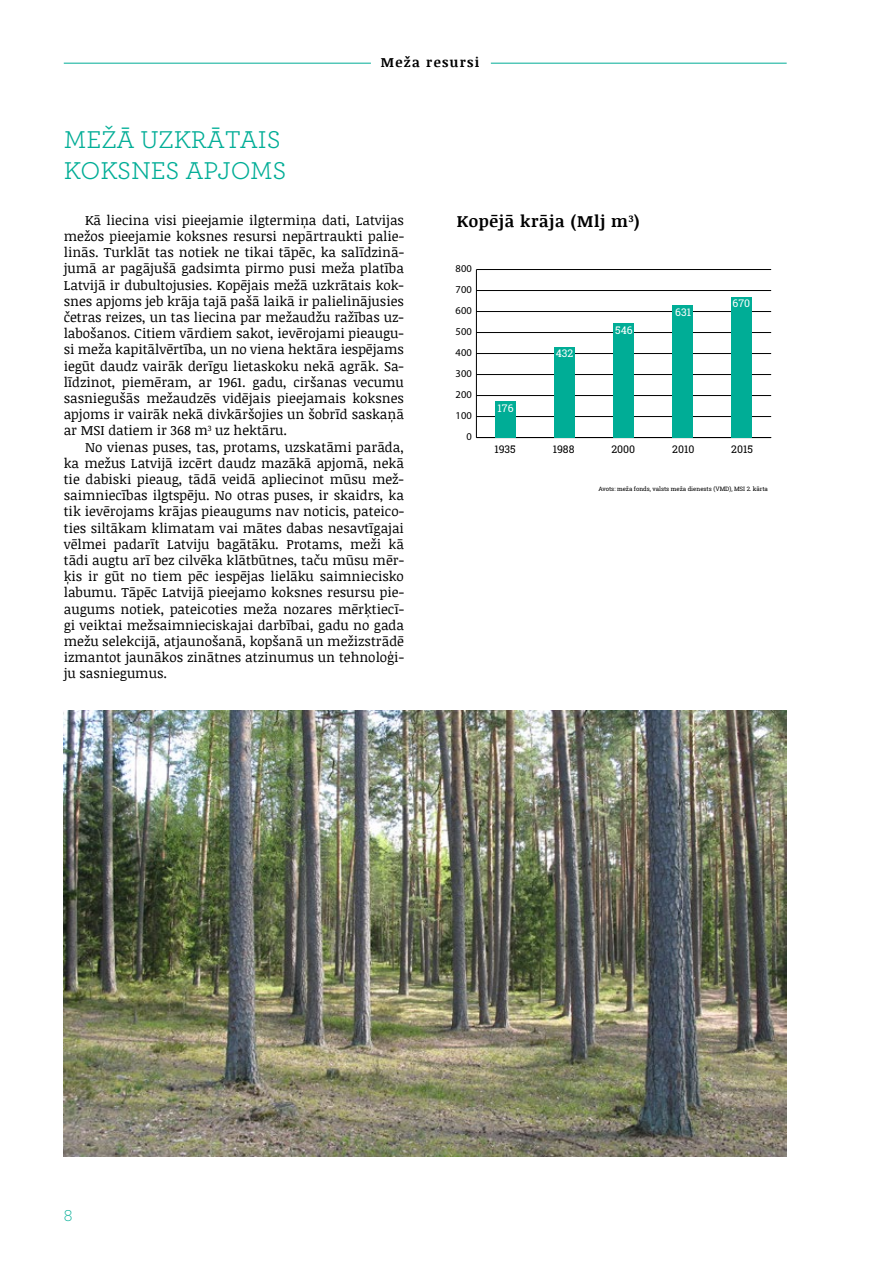
<style>
.page{position:relative;width:893px;height:1263px;background:#fff}
.page>*{position:absolute;margin:0;border:0;box-sizing:border-box;transform-origin:0 0}
.t1{font:25.5px/30.6px "Archer Pro";color:#00ad96}
.t2{font:700 16.5px "Noticia Text";letter-spacing:.04em;color:#000}
.t3{font:300 16.5px "Archer Pro";color:#00ad96}
.t4{font:13.5px/16.2px "Noticia Text";color:#000;text-align:justify}
.t5{font:700 13.5px "Noticia Text";letter-spacing:.1em;color:#000}
.t6{font:10.5px "Myriad Pro";color:#000}
.t7{font:10.5px "Roboto Slab";color:#000}
.t8{font:10.5px "Roboto Slab";color:#fff}
.t9{font:6px "Roboto Slab";color:#000}
</style>
<div class="page">
<hr style="left:64px;top:63px;width:723px;height:1px;background:#00ad96">
<div style="left:371px;top:53px;width:120px;height:18px;background:#fff"></div>
<img style="left:64px;top:711px;width:723px;height:445px">
<hr style="left:476px;top:269px;width:1px;height:168px;background:#000">
<hr style="left:476px;top:437px;width:295px;height:1px;background:#000">
<hr style="left:476px;top:416px;width:295px;height:1px;background:#000">
<hr style="left:476px;top:395px;width:295px;height:1px;background:#000">
<hr style="left:476px;top:374px;width:295px;height:1px;background:#000">
<hr style="left:476px;top:353px;width:295px;height:1px;background:#000">
<hr style="left:476px;top:332px;width:295px;height:1px;background:#000">
<hr style="left:476px;top:311px;width:295px;height:1px;background:#000">
<hr style="left:476px;top:290px;width:295px;height:1px;background:#000">
<hr style="left:476px;top:269px;width:295px;height:1px;background:#000">
<div style="left:496px;top:401px;width:20px;height:36px;background:#00ad96"></div>
<div style="left:554px;top:347px;width:21px;height:90px;background:#00ad96"></div>
<div style="left:613px;top:323px;width:21px;height:114px;background:#00ad96"></div>
<div style="left:672px;top:305px;width:21px;height:132px;background:#00ad96"></div>
<div style="left:731px;top:297px;width:21px;height:140px;background:#00ad96"></div>
<p class="t5" style="left:381px;top:52px;width:100px">Meža resursi</p>
<h1 class="t1" style="left:64px;top:123px;width:224px">MEŽĀ UZKRĀTAIS<br>KOKSNES APJOMS</h1>
<p class="t4" style="left:64px;top:211px;width:342px;text-indent:21px">Kā liecina visi pieejamie ilgtermiņa dati, Latvijas mežos pieejamie koksnes resursi nepārtraukti palie&shy;linās. Turklāt tas notiek ne tikai tāpēc, ka salīdzinā&shy;jumā ar pagājušā gadsimta pirmo pusi meža platība Latvijā ir dubultojusies. Kopējais mežā uzkrātais kok&shy;snes apjoms jeb krāja tajā pašā laikā ir palielinājusies četras reizes, un tas liecina par mežaudžu ražības uz&shy;labošanos. Citiem vārdiem sakot, ievērojami pieaugu&shy;si meža kapitālvērtība, un no viena hektāra iespējams iegūt daudz vairāk derīgu lietaskoku nekā agrāk. Sa&shy;līdzinot, piemēram, ar 1961. gadu, ciršanas vecumu sasniegušās mežaudzēs vidējais pieejamais koksnes apjoms ir vairāk nekā divkāršojies un šobrīd saskaņā ar MSI datiem ir 368 m<sup>3</sup> uz hektāru.</p>
<p class="t4" style="left:64px;top:438px;width:342px;text-indent:21px">No vienas puses, tas, protams, uzskatāmi parāda, ka mežus Latvijā izcērt daudz mazākā apjomā, nekā tie dabiski pieaug, tādā veidā apliecinot mūsu mež&shy;saimniecības ilgtspēju. No otras puses, ir skaidrs, ka tik ievērojams krājas pieaugums nav noticis, pateico&shy;ties siltākam klimatam vai mātes dabas nesavtīgajai vēlmei padarīt Latviju bagātāku. Protams, meži kā tādi augtu arī bez cilvēka klātbūtnes, taču mūsu mēr&shy;ķis ir gūt no tiem pēc iespējas lielāku saimniecisko labumu. Tāpēc Latvijā pieejamo koksnes resursu pie&shy;augums notiek, pateicoties meža nozares mērķtiecī&shy;gi veiktai mežsaimnieciskajai darbībai, gadu no gada mežu selekcijā, atjaunošanā, kopšanā un mežizstrādē izmantot jaunākos zinātnes atzinumus un tehnoloģi&shy;ju sasniegumus.</p>
<p class="t2" style="left:457px;top:209px;width:184px">Kopējā krāja (Mlj m<sup>3</sup>)</p>
<p class="t6" style="left:456px;top:262px;width:18px">800</p>
<p class="t6" style="left:456px;top:283px;width:18px">700</p>
<p class="t6" style="left:456px;top:304px;width:18px">600</p>
<p class="t6" style="left:456px;top:325px;width:18px">500</p>
<p class="t6" style="left:456px;top:346px;width:18px">400</p>
<p class="t6" style="left:456px;top:367px;width:18px">300</p>
<p class="t6" style="left:456px;top:388px;width:18px">200</p>
<p class="t6" style="left:456px;top:409px;width:18px">100</p>
<p class="t6" style="left:466px;top:430px;width:7px">0</p>
<p class="t8" style="left:498px;top:401px;width:17px">176</p>
<p class="t8" style="left:556px;top:346px;width:19px">432</p>
<p class="t8" style="left:615px;top:323px;width:19px">546</p>
<p class="t8" style="left:675px;top:305px;width:17px">631</p>
<p class="t8" style="left:733px;top:296px;width:19px">670</p>
<p class="t7" style="left:494px;top:442px;width:23px">1935</p>
<p class="t7" style="left:553px;top:442px;width:23px">1988</p>
<p class="t7" style="left:611px;top:442px;width:25px">2000</p>
<p class="t7" style="left:672px;top:442px;width:24px">2010</p>
<p class="t7" style="left:731px;top:442px;width:23px">2015</p>
<p class="t9" style="left:598px;top:485px;width:171px">Avots: meža fonds, valsts meža dienests (VMD), MSI 2. kārta</p>
<p class="t3" style="left:64px;top:1204px;width:10px">8</p>
</div>
